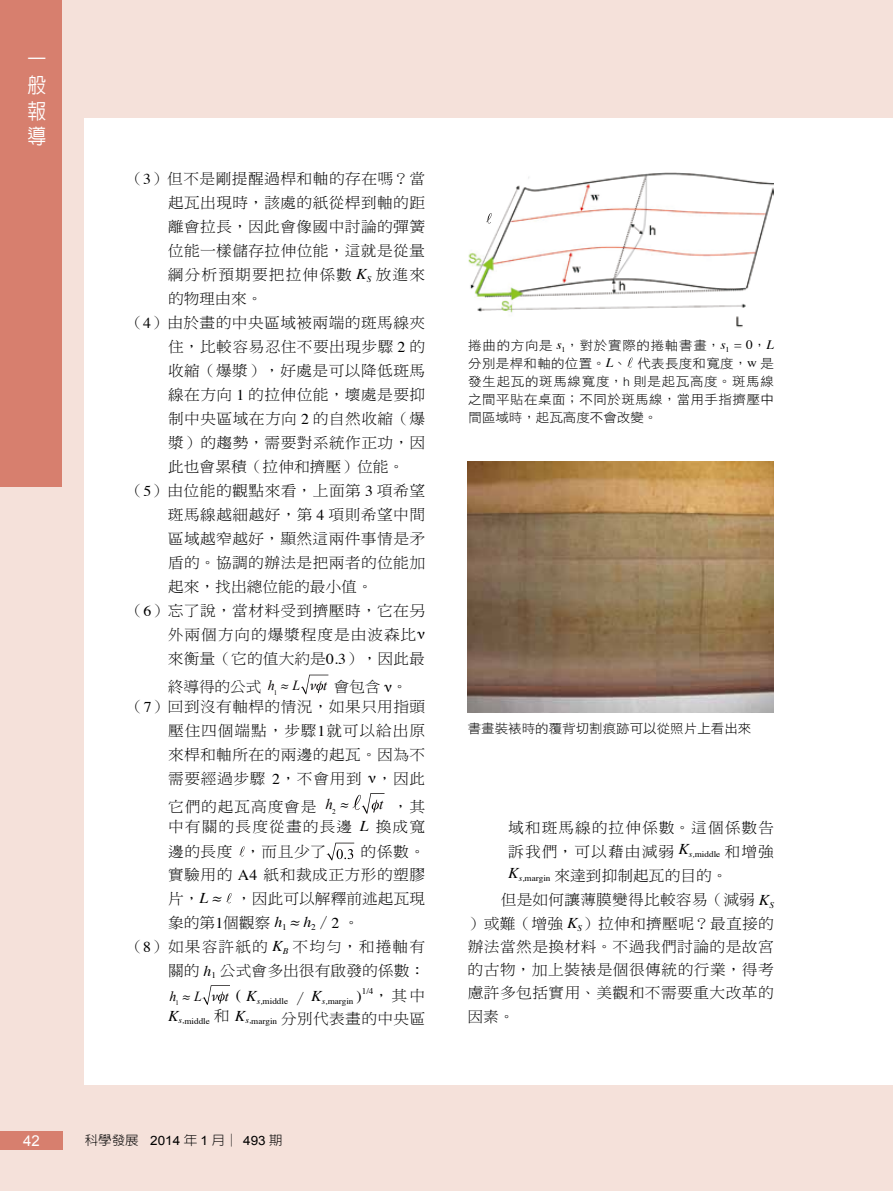
<style>
.page{position:relative;width:893px;height:1191px;background:#f5e1da}
.page>*{position:absolute;margin:0;border:0;box-sizing:border-box;transform-origin:0 0}
.t1{font:500 21px/25.7px "AR New Hei B5";color:#fff;text-align:justify;scale:.9 1}
.t2{font:15px/24px "DF Ming Std W3";letter-spacing:.025em;color:#000;scale:1.05 1}
.t3{font:15px "DF Ming Std W3";color:#000;scale:1.05 1}
.t4{font:15px/19.8px "DF Ming Std W3";letter-spacing:.07em;color:#000;text-align:right;scale:1.05 1}
.t5{font:15px "DF Ming Std W3";letter-spacing:.005em;color:#000;scale:1.05 1}
.t6{font:15px "DF Ming Std W3";letter-spacing:.055em;color:#000;scale:1.05 1}
.t7{font:15px "DF Ming Std W3";letter-spacing:.065em;color:#000;scale:1.05 1}
.t8{font:15px "DF Ming Std W3";letter-spacing:.06em;color:#000;scale:1.05 1}
.t9{font:15px "Arial";color:#fff}
.t10{font:12.9px/18px "DF Hei Std W3";letter-spacing:.015em;color:#000;text-align:justify;scale:1.05 1}
.t11{font:300 12.9px "AR New Hei B5";color:#000;scale:1.05 1}
.t12{font:8.7px "Times";color:#000;scale:1.05 1}
.s1{font-family:"Times"}
.s2{font-family:"Times";font-style:italic}
.s3{font-family:"Times New Roman";font-style:italic;font-size:13.95px;color:#040000}
.s4{font-family:"Times";font-style:italic;font-size:13.05px}
.s5{font-family:"Times";font-style:italic;font-size:13.5px}
.s6{font-style:italic}
.s7{font-family:"DF Ming Std W3";font-size:15px}
.s8{font-family:"Arial";font-weight:400}
.s9{font-family:"Helvetica";font-weight:300;font-size:12.3px}
.s10{font-family:"Times";font-style:italic;font-size:8.7px}
.s11{font-family:"Times";font-size:8.7px}
</style>
<div class="page">
<div style="left:85px;top:118px;width:808px;height:966px;background:#fff"></div>
<div style="left:0;top:1131px;width:62px;height:18px;background:#d77f6e"></div>
<div style="left:0;top:0;width:62px;height:487px;background:#d77f6e"></div>
<svg style="left:301px;top:674px;width:27px;height:20px"></svg>
<svg style="left:353px;top:793px;width:31px;height:20px"></svg>
<svg style="left:239px;top:846px;width:6px;height:10px"></svg>
<svg style="left:327px;top:842px;width:27px;height:18px"></svg>
<svg style="left:226px;top:893px;width:6px;height:10px"></svg>
<svg style="left:203px;top:985px;width:27px;height:19px"></svg>
<svg style="left:627px;top:357px;width:6px;height:11px"></svg>
<img style="left:468px;top:461px;width:306px;height:251px">
<img style="left:468px;top:172px;width:306px;height:156px">
<svg style="left:486px;top:213px;width:6px;height:10px"></svg>
<h1 class="t1" style="left:28px;top:47px;width:22px">一般報導</h1>
<p class="t2" style="left:127px;top:166px;width:285px">（<span class="s1">3</span>）但不是剛提醒過桿和軸的存在嗎？當</p>
<p class="t2" style="left:168px;top:190px;width:246px">起瓦出現時，該處的紙從桿到軸的距</p>
<p class="t2" style="left:168px;top:214px;width:246px">離會拉長，因此會像國中討論的彈簧</p>
<p class="t2" style="left:168px;top:238px;width:246px">位能一樣儲存拉伸位能，這就是從量</p>
<p class="t4" style="left:168px;top:264px;width:247px">綱分析預期要把拉伸係數 <span class="s2">K</span><sub>S</sub> 放進來</p>
<p class="t2" style="left:168px;top:286px;width:91px">的物理由來。</p>
<p class="t2" style="left:128px;top:310px;width:285px">（<span class="s1">4</span>）由於畫的中央區域被兩端的斑馬線夾</p>
<p class="t2" style="left:168px;top:334px;width:246px">住，比較容易忍住不要出現步驟 <span class="s1">2</span> 的</p>
<p class="t2" style="left:168px;top:358px;width:246px">收縮（爆漿），好處是可以降低斑馬</p>
<p class="t2" style="left:168px;top:382px;width:246px">線在方向 <span class="s1">1</span> 的拉伸位能，壞處是要抑</p>
<p class="t2" style="left:168px;top:406px;width:246px">制中央區域在方向 <span class="s1">2</span> 的自然收縮（爆</p>
<p class="t2" style="left:168px;top:430px;width:246px">漿）的趨勢，需要對系統作正功，因</p>
<p class="t3" style="left:168px;top:458px;width:227px">此也會累積（拉伸和擠壓）位能。</p>
<p class="t2" style="left:128px;top:478px;width:285px">（<span class="s1">5</span>）由位能的觀點來看，上面第 <span class="s1">3</span> 項希望</p>
<p class="t2" style="left:168px;top:502px;width:246px">斑馬線越細越好，第 <span class="s1">4</span> 項則希望中間</p>
<p class="t2" style="left:168px;top:526px;width:246px">區域越窄越好，顯然這兩件事情是矛</p>
<p class="t2" style="left:168px;top:550px;width:246px">盾的。協調的辦法是把兩者的位能加</p>
<p class="t3" style="left:168px;top:578px;width:196px">起來，找出總位能的最小值。</p>
<p class="t2" style="left:128px;top:598px;width:285px">（<span class="s1">6</span>）忘了說，當材料受到擠壓時，它在另</p>
<p class="t6" style="left:168px;top:626px;width:246px">外兩個方向的爆漿程度是由波森比<span class="s1">ν</span></p>
<p class="t5" style="left:168px;top:650px;width:246px">來衡量（它的值大約是<span class="s1">0.3</span>），因此最</p>
<p class="t2" style="left:128px;top:676px;width:285px;line-height:19.8px;text-indent:40px">終導得的公式 <span class="s3">h</span><sub>1</sub> <span class="s4">≈</span> <span class="s3">L</span> <span class="s5">ν</span> <span class="s3">t</span> 會包含 <span class="s1">ν</span>。（<span class="s1">7</span>）回到沒有軸桿的情況，如果只用指頭</p>
<p class="t2" style="left:168px;top:718px;width:246px;text-align:justify">壓住四個端點，步驟<span class="s1">1</span>就可以給出原來桿和軸所在的兩邊的起瓦。因為不需要經過步驟 <span class="s1">2</span>，不會用到 <span class="s1">ν</span>，因此</p>
<p class="t6" style="left:168px;top:798px;width:173px">它們的起瓦高度會是 <sup>h</sup><sub>2</sub> <sup>≈</sup></p>
<p class="t4" style="left:168px;top:796px;width:246px"><sup>t</sup> ，其<br>中有關的長度從畫的長邊 <span class="s2">L</span> 換成寬</p>
<p class="t2" style="left:168px;top:839px;width:152px">邊的長度 ，而且少了</p>
<p class="t2" style="left:361px;top:839px;width:63px">的係數。</p>
<p class="t2" style="left:168px;top:862px;width:246px">實驗用的 <span class="s1">A4</span> 紙和裁成正方形的塑膠</p>
<p class="t3" style="left:168px;top:890px;width:246px">片，<span class="s2">L ≈</span> ，因此可以解釋前述起瓦現</p>
<p class="t2" style="left:168px;top:910px;width:183px">象的第<span class="s1">1</span>個觀察 <span class="s2">h</span><sub>1</sub> <span class="s2">≈ h</span><sub>2</sub>／<span class="s1">2</span> 。</p>
<p class="t4" style="left:128px;top:936px;width:285px">（<span class="s1">8</span>）如果容許紙的 <span class="s2">K</span><sub>B</sub> 不均勻，和捲軸有</p>
<p class="t5" style="left:168px;top:962px;width:246px">關的 <span class="s2">h</span><sub>1</sub> 公式會多出很有啟發的係數：</p>
<p class="t12" style="left:170px;top:992px;width:185px"><sup>h</sup><sub>1</sub> <sup>≈</sup> <sup>L</sup> <sup>ν</sup> <sup>t</sup> <sup>(</sup> <sup>K</sup><span class="s6">s,</span>middle <span class="s7">／</span> <sup>K</sup><span class="s6">s,</span>margin <sup>)</sup></p>
<p class="t12" style="left:362px;top:982px;width:13px">1/4</p>
<p class="t2" style="left:374px;top:983px;width:51px">，其中</p>
<p class="t12" style="left:168px;top:1012px;width:246px"><sup>K</sup><span class="s6">s,</span>middle <sup>和</sup> <sup>K</sup><span class="s6">s,</span>margin <span class="s7">分別代表畫的中央區</span></p>
<p class="t9" style="left:23px;top:1131px;width:18px">42</p>
<p class="t11" style="left:85px;top:1133px;width:190px">科學發展 <span class="s8">2014</span> 年 <span class="s8">1</span> 月│ <span class="s8">493</span> 期</p>
<p class="t10" style="left:468px;top:336px;width:293px">捲曲的方向是 <span class="s2">s</span><sub>1</sub>，對於實際的捲軸書畫，<span class="s2">s</span><sub>1</sub> <span class="s1">= 0</span>，<span class="s2">L</span>分別是桿和軸的位置。<span class="s2">L</span>、 代表長度和寬度，<span class="s1">w</span> 是發生起瓦的斑馬線寬度，<span class="s9">h</span> 則是起瓦高度。斑馬線之間平貼在桌面；不同於斑馬線，當用手指擠壓中間區域時，起瓦高度不會改變。</p>
<p class="t10" style="left:468px;top:719px;width:271px">書畫裝裱時的覆背切割痕跡可以從照片上看出來</p>
<p class="t8" style="left:508px;top:819px;width:255px">域和斑馬線的拉伸係數。這個係數告</p>
<p class="t7" style="left:508px;top:843px;width:254px">訴我們，可以藉由減弱 <sup>K</sup><span class="s10">s,</span><span class="s11">middle</span> 和增強</p>
<p class="t3" style="left:508px;top:867px;width:210px"><sup>K</sup><span class="s10">s,</span><span class="s11">margin</span> 來達到抑制起瓦的目的。</p>
<p class="t2" style="left:501px;top:887px;width:262px">但是如何讓薄膜變得比較容易（減弱 <span class="s2">K</span><sub>S</sub></p>
<p class="t2" style="left:468px;top:911px;width:293px">）或難（增強 <span class="s2">K</span><sub>S</sub>）拉伸和擠壓呢？最直接的</p>
<p class="t2" style="left:468px;top:934px;width:293px">辦法當然是換材料。不過我們討論的是故宮</p>
<p class="t2" style="left:468px;top:957px;width:293px">的古物，加上裝裱是個很傳統的行業，得考</p>
<p class="t2" style="left:468px;top:980px;width:293px">慮許多包括實用、美觀和不需要重大改革的</p>
<p class="t2" style="left:468px;top:1004px;width:46px">因素。</p>
</div>
